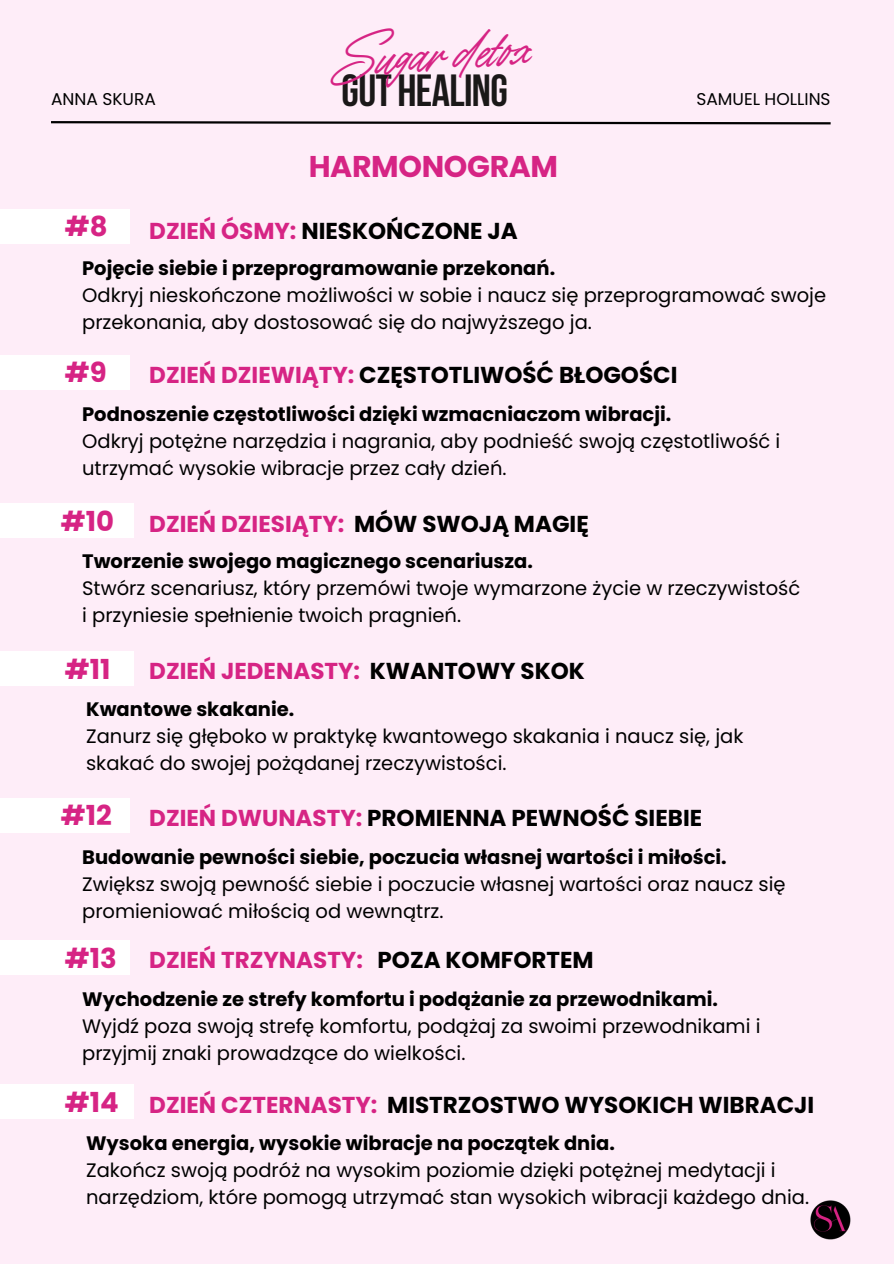
<style>
.page{position:relative;width:894px;height:1264px;background:#fff}
.page>*{position:absolute;margin:0;border:0;box-sizing:border-box;transform-origin:0 0}
.t1{font:700 44.85px "Bebas Neue";letter-spacing:-.015em;color:#1a1818}
.t2{font:44.7px "TY Script";color:#d62484}
.t3{font:700 30px "Poppins";letter-spacing:-.01em;color:#d62484}
.t4{font:700 27.45px "Poppins";color:#d62484}
.t5{font:700 22.95px "Poppins";color:#000}
.t6{font:700 22.95px "Poppins";color:#d62484}
.t7{font:19.5px/27px "Poppins";color:#000}
.t8{font:16.95px "Poppins";color:#000}
.s1{font-weight:700}
.s2{color:#d62484}
.s3{color:#000}
</style>
<div class="page">
<div style="left:0;top:0;width:893px;height:1263px;background:#feedf8"></div>
<div style="left:0;top:210px;width:130px;height:34px;background:#fff"></div>
<div style="left:0;top:355px;width:130px;height:35px;background:#fff"></div>
<div style="left:0;top:503px;width:134px;height:34px;background:#fff"></div>
<div style="left:0;top:650px;width:134px;height:35px;background:#fff"></div>
<div style="left:0;top:798px;width:130px;height:35px;background:#fff"></div>
<div style="left:0;top:940px;width:130px;height:34px;background:#fff"></div>
<div style="left:0;top:1084px;width:134px;height:35px;background:#fff"></div>
<svg style="left:51px;top:121px;width:780px;height:4px"></svg>
<img style="left:810px;top:1200px;width:40px;height:39px">
<h4 class="t2" style="left:334px;top:34px;width:197px;rotate:-4deg">Sugar detox</h4>
<h1 class="t1" style="left:341px;top:73px;width:168px">GUT HEALING</h1>
<h5 class="t8" style="left:51px;top:87px;width:106px">ANNA SKURA</h5>
<h6 class="t8" style="left:696px;top:87px;width:136px">SAMUEL HOLLINS</h6>
<h2 class="t3" style="left:308px;top:145px;width:251px">HARMONOGRAM</h2>
<p class="t4" style="left:65px;top:207px;width:44px">#8</p>
<p class="t7" style="left:82px;top:255px;width:745px"><span class="s1">Pojęcie siebie i przeprogramowanie przekonań.<br></span>Odkryj nieskończone możliwości w sobie i naucz się przeprogramować swoje przekonania, aby dostosować się do najwyższego ja.</p>
<h3 class="t5" style="left:149px;top:214px;width:370px"><span class="s2">DZIEŃ ÓSMY:</span> NIESKOŃCZONE JA</h3>
<h6 class="t5" style="left:149px;top:359px;width:529px"><span class="s2">DZIEŃ DZIEWIĄTY:</span> CZĘSTOTLIWOŚĆ BŁOGOŚCI</h6>
<h4 class="t4" style="left:65px;top:353px;width:43px">#9</h4>
<h5 class="t7" style="left:82px;top:400px;width:699px"><span class="s1">Podnoszenie częstotliwości dzięki wzmacniaczom wibracji.<br></span>Odkryj potężne narzędzia i nagrania, aby podnieść swoją częstotliwość i utrzymać wysokie wibracje przez cały dzień.</h5>
<h6 class="t6" style="left:149px;top:508px;width:441px">DZIEŃ DZIESIĄTY: <span class="s3">MÓW SWOJĄ MAGIĘ</span></h6>
<h4 class="t4" style="left:61px;top:502px;width:55px">#10</h4>
<h5 class="t7" style="left:82px;top:548px;width:719px"><span class="s1">Tworzenie swojego magicznego scenariusza.<br></span>Stwórz scenariusz, który przemówi twoje wymarzone życie w rzeczywistość i przyniesie spełnienie twoich pragnień.</h5>
<h6 class="t6" style="left:149px;top:654px;width:437px">DZIEŃ JEDENASTY: <span class="s3">KWANTOWY SKOK</span></h6>
<h4 class="t4" style="left:65px;top:649px;width:47px">#11</h4>
<h5 class="t7" style="left:86px;top:695px;width:658px"><span class="s1">Kwantowe skakanie.<br></span>Zanurz się głęboko w praktykę kwantowego skakania i naucz się, jak skakać do swojej pożądanej rzeczywistości.</h5>
<h6 class="t5" style="left:149px;top:801px;width:554px"><span class="s2">DZIEŃ DWUNASTY:</span> PROMIENNA PEWNOŚĆ SIEBIE</h6>
<h4 class="t4" style="left:61px;top:796px;width:52px">#12</h4>
<h5 class="t7" style="left:82px;top:843px;width:704px"><span class="s1">Budowanie pewności siebie, poczucia własnej wartości i miłości.<br></span>Zwiększ swoją pewność siebie i poczucie własnej wartości oraz naucz się promieniować miłością od wewnątrz.</h5>
<h6 class="t6" style="left:149px;top:944px;width:446px">DZIEŃ TRZYNASTY: <span class="s3">POZA KOMFORTEM</span></h6>
<h4 class="t4" style="left:65px;top:939px;width:53px">#13</h4>
<h5 class="t7" style="left:82px;top:985px;width:679px"><span class="s1">Wychodzenie ze strefy komfortu i podążanie za przewodnikami.<br></span>Wyjdź poza swoją strefę komfortu, podążaj za swoimi przewodnikami i przyjmij znaki prowadzące do wielkości.</h5>
<h6 class="t5" style="left:149px;top:1088px;width:666px"><span class="s2">DZIEŃ CZTERNASTY:</span> MISTRZOSTWO WYSOKICH WIBRACJI</h6>
<h4 class="t4" style="left:65px;top:1083px;width:55px">#14</h4>
<h5 class="t7" style="left:86px;top:1129px;width:724px"><span class="s1">Wysoka energia, wysokie wibracje na początek dnia.<br></span>Zakończ swoją podróż na wysokim poziomie dzięki potężnej medytacji i narzędziom, które pomogą utrzymać stan wysokich wibracji każdego dnia.</h5>
</div>
